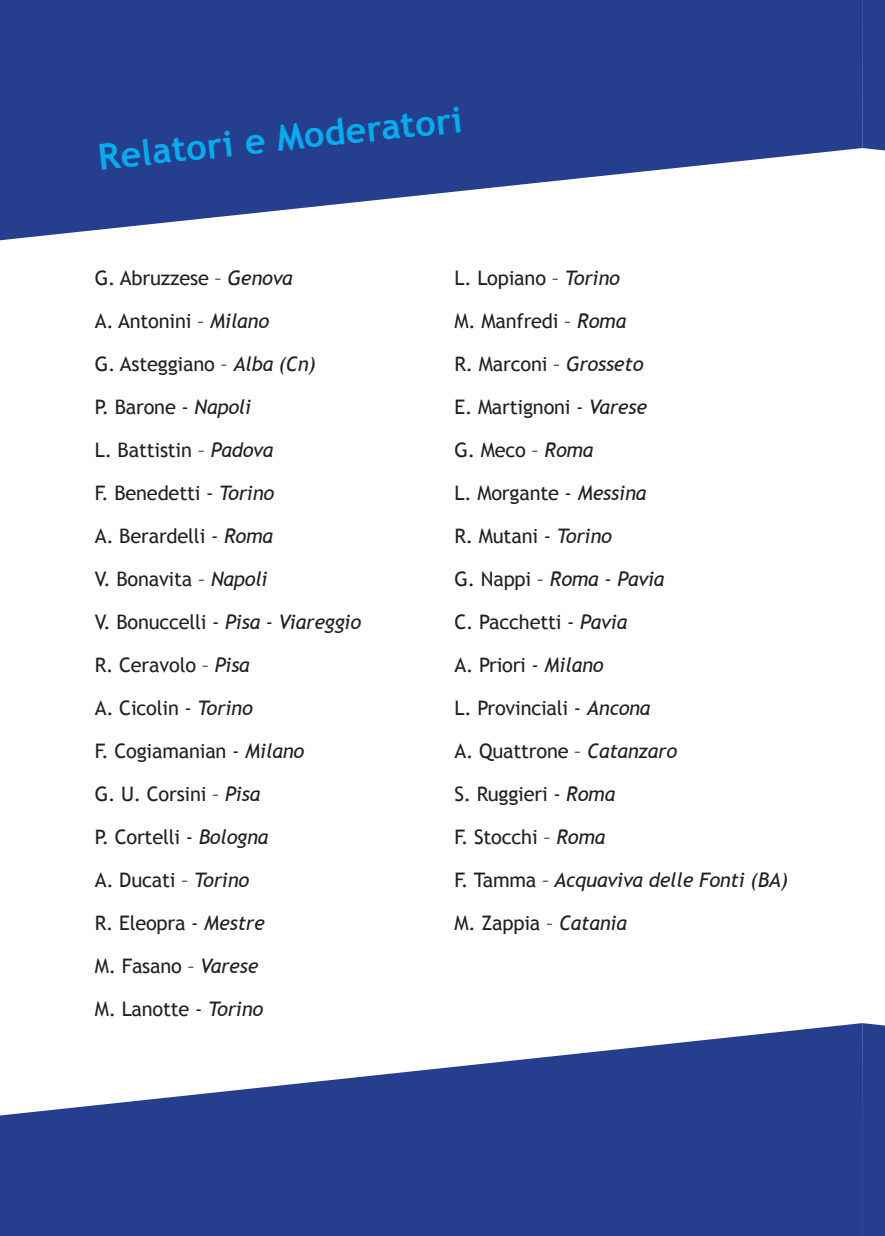
<style>
.page{position:relative;width:885px;height:1236px;background:#fff}
.page>*{position:absolute;margin:0;border:0;box-sizing:border-box;transform-origin:0 0}
.t1{font:700 36px "Trebuchet MS";color:#00aeef}
.descrizioni{font:20px "Trebuchet MS";letter-spacing:-.01em;color:#231f20}
.descrizioni-2{font:italic 20px "Trebuchet MS";letter-spacing:-.01em;color:#231f20}
.s1{font-style:italic}
.s2{font-style:normal}
</style>
<div class="page">
<svg style="left:0;top:1023px;width:860px;height:213px;fill:#253f8e"></svg>
<svg style="left:0;top:0;width:862px;height:240px;fill:#253f8e"></svg>
<div style="left:862px;top:0;width:22px;height:150px;background:#253f8e"></div>
<div style="left:860px;top:1023px;width:24px;height:213px;background:#253f8e"></div>
<hr style="left:862px;top:0;width:1px;height:148px;background:#253f8e">
<p class="t1" style="left:96px;top:135px;width:367px;rotate:-6deg">Relatori e Moderatori</p>
<p class="descrizioni" style="left:95px;top:267px;width:199px">G. Abruzzese – <span class="s1">Genova</span></p>
<p class="descrizioni" style="left:95px;top:310px;width:176px">A. Antonini – <span class="s1">Milano</span></p>
<p class="descrizioni" style="left:95px;top:353px;width:222px">G. Asteggiano – <span class="s1">Alba (Cn)</span></p>
<p class="descrizioni" style="left:95px;top:396px;width:158px">P. Barone - <span class="s1">Napoli</span></p>
<p class="descrizioni" style="left:95px;top:439px;width:180px">L. Battistin – <span class="s1">Padova</span></p>
<p class="descrizioni" style="left:95px;top:482px;width:181px">F. Benedetti - <span class="s1">Torino</span></p>
<p class="descrizioni" style="left:95px;top:525px;width:180px">A. Berardelli - <span class="s1">Roma</span></p>
<p class="descrizioni" style="left:95px;top:567px;width:174px">V. Bonavita – <span class="s1">Napoli</span></p>
<p class="descrizioni-2" style="left:95px;top:610px;width:268px"><span class="s2">V. Bonuccelli -</span> Pisa - Viareggio</p>
<p class="descrizioni" style="left:95px;top:653px;width:156px">R. Ceravolo – <span class="s1">Pisa</span></p>
<p class="descrizioni" style="left:95px;top:696px;width:159px">A. Cicolin - <span class="s1">Torino</span></p>
<p class="descrizioni" style="left:95px;top:739px;width:211px">F. Cogiamanian - <span class="s1">Milano</span></p>
<p class="descrizioni" style="left:95px;top:782px;width:167px">G. U. Corsini – <span class="s1">Pisa</span></p>
<p class="descrizioni" style="left:95px;top:825px;width:175px">P. Cortelli - <span class="s1">Bologna</span></p>
<p class="descrizioni" style="left:95px;top:868px;width:156px">A. Ducati – <span class="s1">Torino</span></p>
<p class="descrizioni" style="left:95px;top:911px;width:171px">R. Eleopra - <span class="s1">Mestre</span></p>
<p class="descrizioni" style="left:95px;top:954px;width:165px">M. Fasano – <span class="s1">Varese</span></p>
<p class="descrizioni" style="left:95px;top:997px;width:170px">M. Lanotte - <span class="s1">Torino</span></p>
<p class="descrizioni" style="left:454px;top:267px;width:167px">L. Lopiano – <span class="s1">Torino</span></p>
<p class="descrizioni" style="left:454px;top:310px;width:173px">M. Manfredi – <span class="s1">Roma</span></p>
<p class="descrizioni" style="left:454px;top:353px;width:190px">R. Marconi – <span class="s1">Grosseto</span></p>
<p class="descrizioni" style="left:454px;top:396px;width:194px">E. Martignoni - <span class="s1">Varese</span></p>
<p class="descrizioni" style="left:454px;top:439px;width:140px">G. Meco – <span class="s1">Roma</span></p>
<p class="descrizioni" style="left:454px;top:482px;width:193px">L. Morgante - <span class="s1">Messina</span></p>
<p class="descrizioni" style="left:454px;top:525px;width:159px">R. Mutani - <span class="s1">Torino</span></p>
<p class="descrizioni" style="left:454px;top:567px;width:211px">G. Nappi – <span class="s1">Roma</span> - <span class="s1">Pavia</span></p>
<p class="descrizioni" style="left:454px;top:610px;width:174px">C. Pacchetti - <span class="s1">Pavia</span></p>
<p class="descrizioni" style="left:454px;top:653px;width:150px">A. Priori - <span class="s1">Milano</span></p>
<p class="descrizioni" style="left:454px;top:696px;width:197px">L. Provinciali - <span class="s1">Ancona</span></p>
<p class="descrizioni" style="left:454px;top:739px;width:224px">A. Quattrone – <span class="s1">Catanzaro</span></p>
<p class="descrizioni" style="left:454px;top:782px;width:162px">S. Ruggieri - <span class="s1">Roma</span></p>
<p class="descrizioni" style="left:454px;top:825px;width:152px">F. Stocchi – <span class="s1">Roma</span></p>
<p class="descrizioni-2" style="left:454px;top:868px;width:335px"><span class="s2">F. Tamma –</span> Acquaviva delle Fonti (BA)</p>
<p class="descrizioni" style="left:454px;top:911px;width:174px">M. Zappia – <span class="s1">Catania</span></p>
</div>
